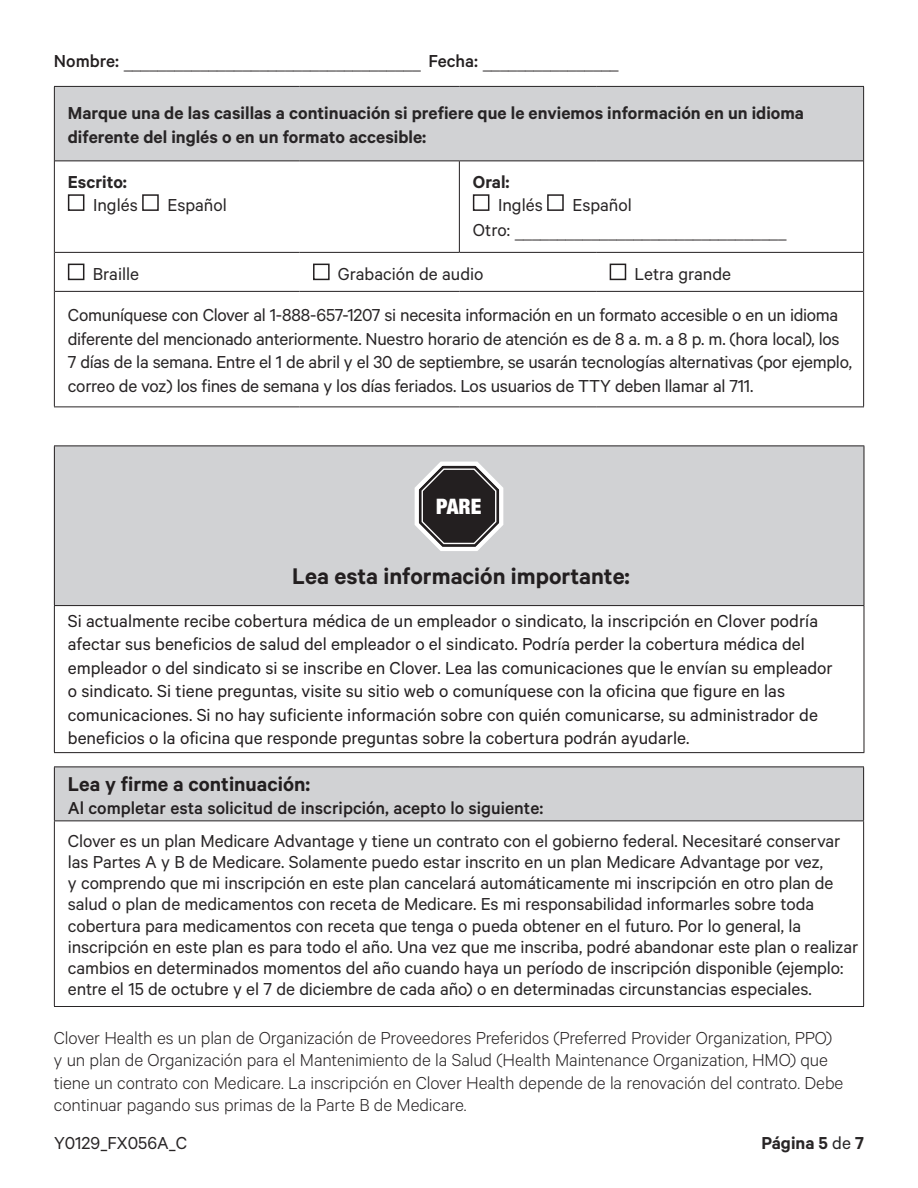
<style>
.page{position:relative;width:918px;height:1188px;background:#fff}
.page>*{position:absolute;margin:0;border:0;box-sizing:border-box;transform-origin:0 0}
.t1{font:600 25.5px "Calibre";color:#231f20}
.t2{font:600 22.5px "Calibre";color:#231f20}
.t3{font:900 condensed 21.3px "Helvetica Neue";color:#fff}
.t4{font:19.5px/21px "Calibre";letter-spacing:-.01em;color:#282526}
.t5{font:19.5px/23.4px "Calibre";color:#231f20}
.t6{font:300 19.5px/22.5px "Calibre";letter-spacing:-.005em;color:#231f20}
.t7{font:600 19.5px/23.4px "Calibre";color:#282526}
.t8{font:500 19.5px "Calibre";color:#231f20}
.t9{font:500 11.4px "Calibre";color:#231f20}
.s1{font-weight:400}
</style>
<div class="page">
<div style="left:54px;top:446px;width:810px;height:160px;background:#d1d2d4"></div>
<hr style="left:54px;top:446px;width:810px;height:1px;background:#231f20">
<hr style="left:54px;top:446px;width:1px;height:159px;background:#231f20">
<hr style="left:864px;top:446px;width:1px;height:159px;background:#231f20">
<hr style="left:54px;top:606px;width:1px;height:146px;background:#231f20">
<hr style="left:864px;top:606px;width:1px;height:146px;background:#231f20">
<hr style="left:54px;top:605px;width:810px;height:1px;background:#231f20">
<hr style="left:54px;top:752px;width:810px;height:1px;background:#231f20">
<svg style="left:414px;top:461px;width:90px;height:90px"></svg>
<div style="left:422px;top:469px;width:74px;height:75px;border:1px solid #fff;border-radius:22px"></div>
<div style="left:54px;top:86px;width:810px;height:75px;background:#d1d2d4"></div>
<svg style="left:55px;top:161px;width:808px;height:130px"></svg>
<hr style="left:863px;top:87px;width:1px;height:74px;background:#282526">
<hr style="left:55px;top:160px;width:245px;height:1px;background:#231f20">
<hr style="left:300px;top:160px;width:159px;height:1px;background:#231f20">
<hr style="left:459px;top:160px;width:137px;height:1px;background:#231f20">
<hr style="left:596px;top:160px;width:267px;height:1px;background:#231f20">
<hr style="left:55px;top:252px;width:245px;height:1px;background:#231f20">
<hr style="left:300px;top:252px;width:159px;height:1px;background:#231f20">
<hr style="left:459px;top:252px;width:137px;height:1px;background:#231f20">
<hr style="left:596px;top:252px;width:267px;height:1px;background:#231f20">
<hr style="left:55px;top:291px;width:245px;height:1px;background:#231f20">
<hr style="left:300px;top:291px;width:159px;height:1px;background:#231f20">
<hr style="left:459px;top:291px;width:137px;height:1px;background:#231f20">
<hr style="left:596px;top:291px;width:267px;height:1px;background:#231f20">
<hr style="left:863px;top:291px;width:1px;height:115px;background:#282526">
<hr style="left:459px;top:161px;width:1px;height:91px;background:#231f20">
<hr style="left:863px;top:161px;width:1px;height:91px;background:#282526">
<hr style="left:54px;top:87px;width:1px;height:74px;background:#282526">
<hr style="left:54px;top:86px;width:246px;height:1px;background:#282526">
<hr style="left:300px;top:86px;width:159px;height:1px;background:#282526">
<hr style="left:459px;top:86px;width:137px;height:1px;background:#282526">
<hr style="left:596px;top:86px;width:268px;height:1px;background:#282526">
<hr style="left:54px;top:161px;width:1px;height:91px;background:#282526">
<hr style="left:54px;top:252px;width:1px;height:39px;background:#282526">
<hr style="left:863px;top:252px;width:1px;height:39px;background:#282526">
<hr style="left:54px;top:291px;width:1px;height:115px;background:#282526">
<hr style="left:54px;top:406px;width:246px;height:1px;background:#282526">
<hr style="left:300px;top:406px;width:159px;height:1px;background:#282526">
<hr style="left:459px;top:406px;width:137px;height:1px;background:#282526">
<hr style="left:596px;top:406px;width:268px;height:1px;background:#282526">
<div style="left:69px;top:195px;width:15px;height:15px;background:#fff"></div>
<div style="left:68px;top:194px;width:16px;height:17px;border:2px solid #231f20"></div>
<div style="left:143px;top:195px;width:15px;height:15px;background:#fff"></div>
<div style="left:142px;top:194px;width:17px;height:17px;border:2px solid #231f20"></div>
<div style="left:474px;top:195px;width:15px;height:15px;background:#fff"></div>
<div style="left:473px;top:194px;width:16px;height:17px;border:2px solid #231f20"></div>
<div style="left:548px;top:195px;width:15px;height:15px;background:#fff"></div>
<div style="left:547px;top:194px;width:17px;height:17px;border:2px solid #231f20"></div>
<div style="left:69px;top:264px;width:15px;height:15px;background:#fff"></div>
<div style="left:68px;top:264px;width:16px;height:16px;border:2px solid #231f20"></div>
<div style="left:314px;top:264px;width:15px;height:15px;background:#fff"></div>
<div style="left:313px;top:264px;width:17px;height:16px;border:2px solid #231f20"></div>
<div style="left:610px;top:264px;width:15px;height:15px;background:#fff"></div>
<div style="left:610px;top:264px;width:16px;height:16px;border:2px solid #231f20"></div>
<div style="left:54px;top:767px;width:810px;height:54px;background:#d1d2d4"></div>
<hr style="left:54px;top:767px;width:1px;height:53px;background:#231f20">
<hr style="left:863px;top:767px;width:1px;height:53px;background:#231f20">
<hr style="left:54px;top:766px;width:406px;height:1px;background:#231f20">
<hr style="left:460px;top:766px;width:404px;height:1px;background:#231f20">
<hr style="left:863px;top:821px;width:1px;height:185px;background:#282526">
<hr style="left:54px;top:821px;width:1px;height:185px;background:#282526">
<hr style="left:54px;top:820px;width:406px;height:1px;background:#282526">
<hr style="left:460px;top:820px;width:404px;height:1px;background:#282526">
<hr style="left:54px;top:1006px;width:406px;height:1px;background:#282526">
<hr style="left:460px;top:1006px;width:404px;height:1px;background:#282526">
<p class="t8" style="left:54px;top:50px;width:67px">Nombre:</p>
<p class="t8" style="left:428px;top:50px;width:51px">Fecha:</p>
<h2 class="t7" style="left:68px;top:101px;width:738px">Marque una de las casillas a continuación si prefiere que le enviemos información en un idioma diferente del inglés o en un formato accesible:</h2>
<p class="t7" style="left:68px;top:169px;width:61px">Escrito:</p>
<p class="t4" style="left:93px;top:194px;width:46px">Inglés</p>
<p class="t4" style="left:167px;top:194px;width:61px">Español</p>
<p class="t9" style="left:123px;top:63px;width:299px">———————————————————————————————————</p>
<p class="t9" style="left:482px;top:63px;width:138px">————————————————</p>
<p class="t7" style="left:473px;top:169px;width:38px">Oral:</p>
<p class="t4" style="left:498px;top:194px;width:46px">Inglés</p>
<p class="t4" style="left:572px;top:194px;width:61px">Español</p>
<p class="t9" style="left:473px;top:233px;width:316px"><sup>Otro:</sup> ————————————————————————————————</p>
<p class="t4" style="left:93px;top:263px;width:48px">Braille</p>
<p class="t4" style="left:338px;top:263px;width:147px">Grabación de audio</p>
<p class="t4" style="left:635px;top:263px;width:98px">Letra grande</p>
<p class="t4" style="left:68px;top:303px;width:786px;line-height:23.4px">Comuníquese con Clover al 1-888-657-1207 si necesita información en un formato accesible o en un idioma diferente del mencionado anteriormente. Nuestro horario de atención es de 8 a. m. a 8 p. m. (hora local), los 7 días de la semana. Entre el 1 de abril y el 30 de septiembre, se usarán tecnologías alternativas (por ejemplo, correo de voz) los fines de semana y los días feriados. Los usuarios de TTY deben llamar al 711.</p>
<p class="t3" style="left:436px;top:489px;width:47px">PARE</p>
<h2 class="t1" style="left:292px;top:561px;width:339px">Lea esta información importante:</h2>
<p class="t5" style="left:68px;top:608px;width:767px">Si actualmente recibe cobertura médica de un empleador o sindicato, la inscripción en Clover podría afectar sus beneficios de salud del empleador o el sindicato. Podría perder la cobertura médica del empleador o del sindicato si se inscribe en Clover. Lea las comunicaciones que le envían su empleador o sindicato. Si tiene preguntas, visite su sitio web o comuníquese con la oficina que figure en las comunicaciones. Si no hay suficiente información sobre con quién comunicarse, su administrador de beneficios o la oficina que responde preguntas sobre la cobertura podrán ayudarle.</p>
<h3 class="t2" style="left:68px;top:770px;width:244px">Lea y firme a continuación:</h3>
<p class="t8" style="left:68px;top:797px;width:477px">Al completar esta solicitud de inscripción, acepto lo siguiente:</p>
<p class="t4" style="left:68px;top:830px;width:792px">Clover es un plan Medicare Advantage y tiene un contrato con el gobierno federal. Necesitaré conservar las Partes A y B de Medicare. Solamente puedo estar inscrito en un plan Medicare Advantage por vez,<br>y comprendo que mi inscripción en este plan cancelará automáticamente mi inscripción en otro plan de salud o plan de medicamentos con receta de Medicare. Es mi responsabilidad informarles sobre toda cobertura para medicamentos con receta que tenga o pueda obtener en el futuro. Por lo general, la inscripción en este plan es para todo el año. Una vez que me inscriba, podré abandonar este plan o realizar cambios en determinados momentos del año cuando haya un período de inscripción disponible (ejemplo: entre el 15 de octubre y el 7 de diciembre de cada año) o en determinadas circunstancias especiales.</p>
<p class="t6" style="left:54px;top:1025px;width:791px">Clover Health es un plan de Organización de Proveedores Preferidos (Preferred Provider Organization, PPO) y un plan de Organización para el Mantenimiento de la Salud (Health Maintenance Organization, HMO) que tiene un contrato con Medicare. La inscripción en Clover Health depende de la renovación del contrato. Debe continuar pagando sus primas de la Parte B de Medicare.</p>
<p class="t4" style="left:54px;top:1131px;width:135px">Y0129_FX056A_C</p>
<p class="t7" style="left:761px;top:1130px;width:104px">Página 5 <span class="s1">de</span> 7</p>
</div>
